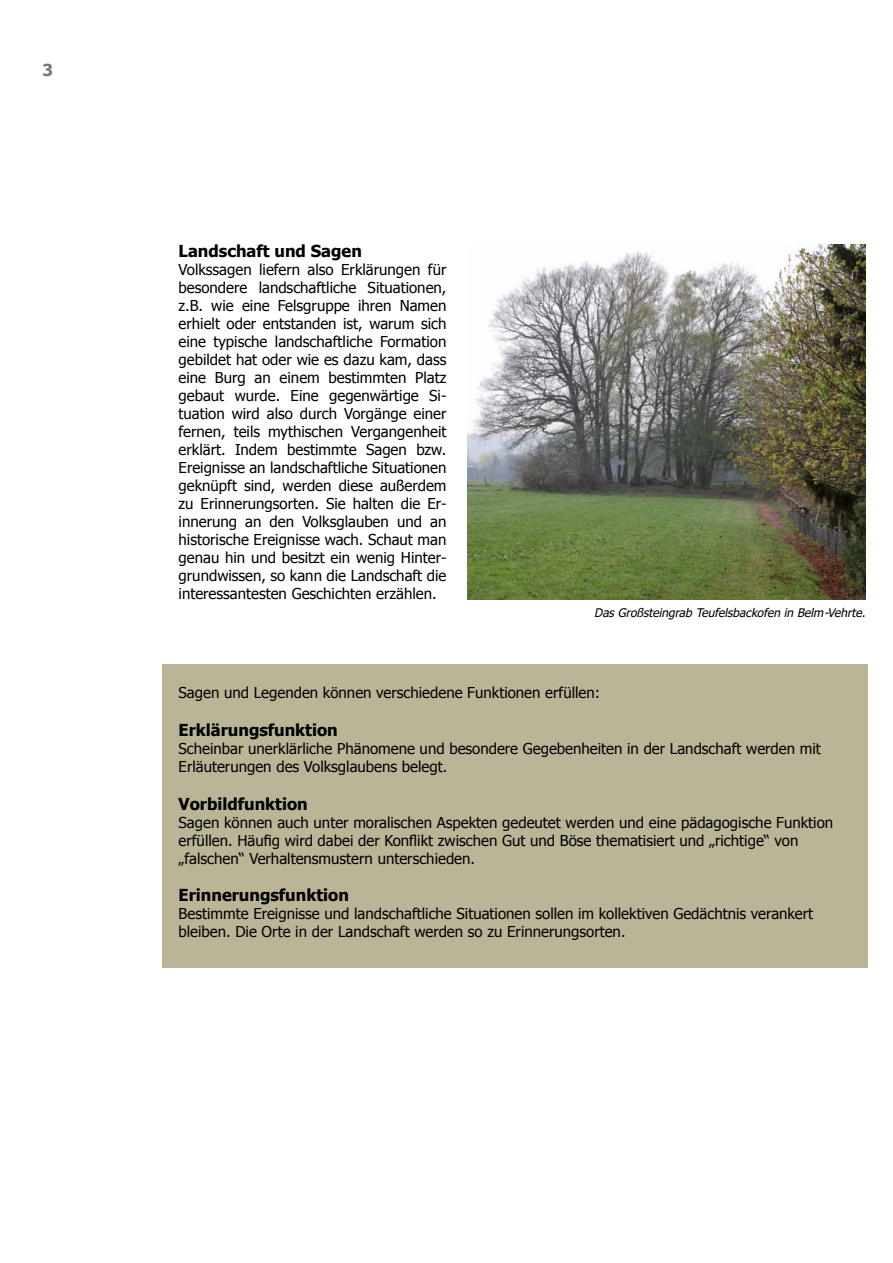
<style>
.page{position:relative;width:893px;height:1263px;background:#fff}
.page>*{position:absolute;margin:0;border:0;box-sizing:border-box;transform-origin:0 0}
.t1{font:700 16.5px "Tahoma";color:#000}
.t2{font:700 16.5px "Tahoma";color:#7a7872}
.t3{font:15px/18px "Tahoma";color:#000}
.t4{font:italic 12px "Tahoma Faux";color:#000}
</style>
<div class="page">
<div style="left:162px;top:664px;width:705px;height:303px;background:#bbb597"></div>
<img style="left:468px;top:244px;width:397px;height:355px">
<p class="t2" style="left:43px;top:59px;width:12px">3</p>
<p class="t1" style="left:179px;top:239px;width:185px">Landschaft und Sagen</p>
<p class="t3" style="left:179px;top:260px;width:269px;text-align:justify">Volkssagen liefern also Erklärungen für besondere landschaftliche Situationen, z.B. wie eine Felsgruppe ihren Namen erhielt oder entstanden ist, warum sich eine typische landschaftliche Formation gebildet hat oder wie es dazu kam, dass eine Burg an einem bestimmten Platz gebaut wurde. Eine gegenwärtige Si&shy;tuation wird also durch Vorgänge einer fernen, teils mythischen Vergangenheit erklärt. Indem bestimmte Sagen bzw.<br>Ereignisse an landschaftliche Situationen geknüpft sind, werden diese außerdem zu Erinnerungsorten. Sie halten die Er&shy;innerung an den Volksglauben und an historische Ereignisse wach. Schaut man genau hin und besitzt ein wenig Hinter&shy;grundwissen, so kann die Landschaft die interessantesten Geschichten erzählen.</p>
<p class="t4" style="left:594px;top:604px;width:273px">Das Großsteingrab Teufelsbackofen in Belm-Vehrte.</p>
<p class="t3" style="left:179px;top:683px;width:423px">Sagen und Legenden können verschiedene Funktionen erfüllen:</p>
<p class="t1" style="left:179px;top:718px;width:161px">Erklärungsfunktion</p>
<p class="t3" style="left:179px;top:738px;width:644px">Scheinbar unerklärliche Phänomene und besondere Gegebenheiten in der Landschaft werden mit<br>Erläuterungen des Volksglaubens belegt.</p>
<p class="t1" style="left:179px;top:792px;width:131px">Vorbildfunktion</p>
<p class="t3" style="left:179px;top:812px;width:656px">Sagen können auch unter moralischen Aspekten gedeutet werden und eine pädagogische Funktion erfüllen. Häufig wird dabei der Konflikt zwischen Gut und Böse thematisiert und „richtige“ von „falschen“ Verhaltensmustern unterschieden.</p>
<p class="t1" style="left:179px;top:884px;width:172px">Erinnerungsfunktion</p>
<p class="t3" style="left:179px;top:904px;width:636px">Bestimmte Ereignisse und landschaftliche Situationen sollen im kollektiven Gedächtnis verankert bleiben. Die Orte in der Landschaft werden so zu Erinnerungsorten.</p>
</div>
